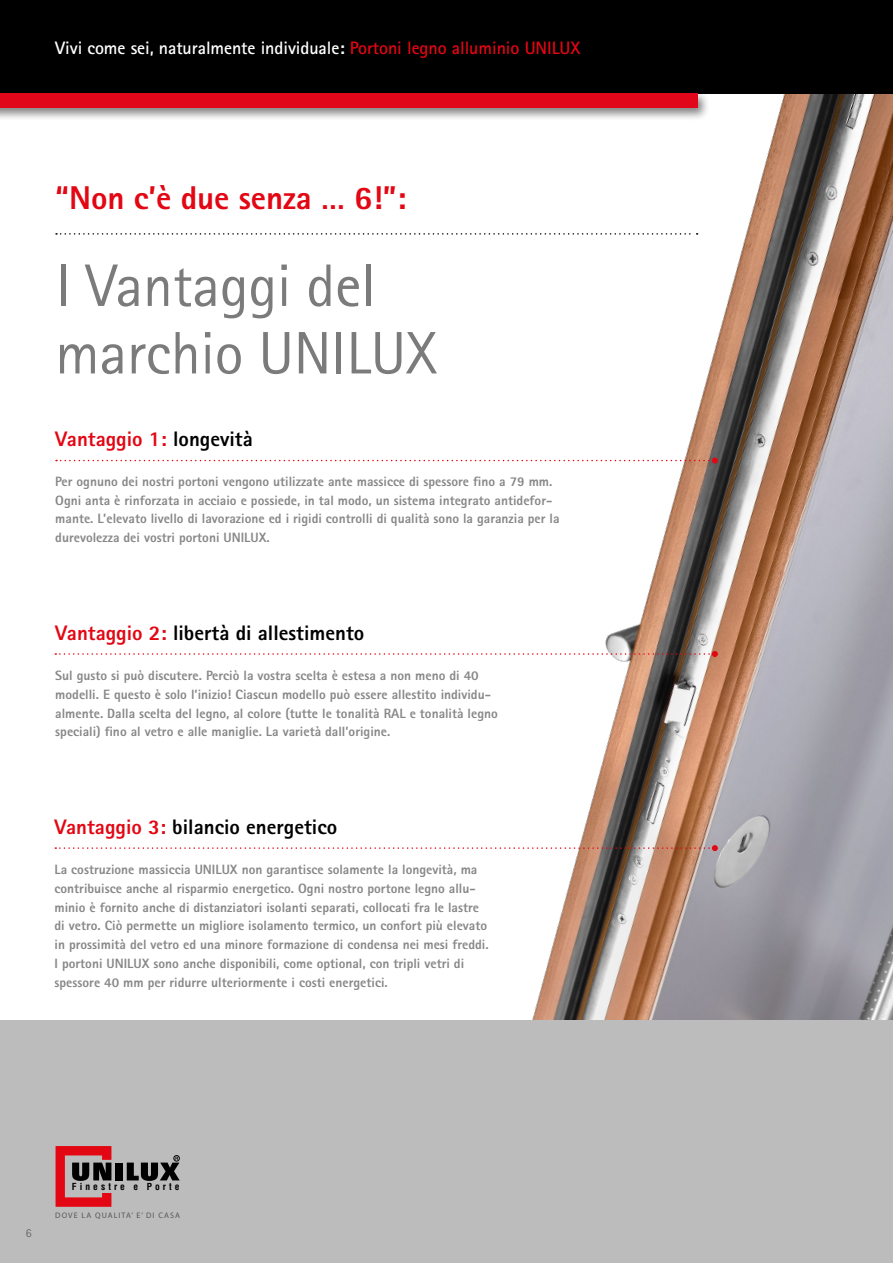
<style>
.page{position:relative;width:893px;height:1263px;background:#fff}
.page>*{position:absolute;margin:0;border:0;box-sizing:border-box;transform-origin:0 0}
.t1{font:60px/67.5px "AT Rotis Sans Serif";letter-spacing:-.005em;color:#7c7b7b}
.t2{font:800 33px "AT Rotis Sans Serif";letter-spacing:-.005em;color:#e30613}
.t3{font:800 21px "AT Rotis Sans Serif";color:#000}
.t4{font:800 21px "AT Rotis Sans Serif";color:#e30613}
.t5{font:700 18px "AT Rotis Sans Serif";letter-spacing:-.005em;color:#fff}
.t6{font:800 13.5px/18.8px "AT Rotis Sans Serif";color:#878787}
.t7{font:300 12px "AT Rotis Sans Serif";color:#575756}
.t8{font:700 condensed 9.45px "Helvetica";letter-spacing:.325em;color:#000}
.t9{font:700 8.1px "Rotis Sans Serif";letter-spacing:.13em;color:#575756}
.s1{color:#e30613}
.s2{color:#000}
</style>
<div class="page">
<img style="left:532px;top:94px;width:361px;height:926px">
<div style="left:0;top:1020px;width:893px;height:243px;background:#bcbcbc"></div>
<svg style="left:56px;top:457px;width:662px;height:6px"></svg>
<svg style="left:55px;top:845px;width:663px;height:6px"></svg>
<svg style="left:56px;top:233px;width:642px;height:2px"></svg>
<svg style="left:55px;top:651px;width:663px;height:6px"></svg>
<div style="left:0;top:0;width:893px;height:94px;background:#000"></div>
<div style="left:0;top:90px;width:710px;height:31px;background:#000;opacity:.5"></div>
<div style="left:0;top:94px;width:697px;height:14px;background:#e2061b"></div>
<svg style="left:56px;top:1146px;width:55px;height:61px"></svg>
<div style="left:116px;top:1162px;width:7px;height:18px;background:#000"></div>
<svg style="left:127px;top:1155px;width:53px;height:26px"></svg>
<h3 class="t5" style="left:55px;top:36px;width:527px">Vivi come sei, naturalmente individuale: <span class="s1">Portoni legno alluminio UNILUX</span></h3>
<h2 class="t2" style="left:55px;top:176px;width:353px">“Non c’è due senza … 6!”:</h2>
<h1 class="t1" style="left:55px;top:251px;width:383px">I Vantaggi del marchio UNILUX</h1>
<h3 class="t4" style="left:55px;top:425px;width:199px">Vantaggio 1: <span class="s2">longevità</span></h3>
<p class="t6" style="left:55px;top:472px;width:506px">Per ognuno dei nostri portoni vengono utilizzate ante massicce di spessore fino a 79 mm.<br>Ogni anta è rinforzata in acciaio e possiede, in tal modo, un sistema integrato antidefor&shy;mante. L’elevato livello di lavorazione ed i rigidi controlli di qualità sono la garanzia per la durevolezza dei vostri portoni UNILUX.</p>
<h3 class="t3" style="left:55px;top:619px;width:311px"><span class="s1">Vantaggio 2:</span> libertà di allestimento</h3>
<p class="t6" style="left:55px;top:666px;width:444px">Sul gusto si può discutere. Perciò la vostra scelta è estesa a non meno di 40 modelli. E questo è solo l’inizio! Ciascun modello può essere allestito individu&shy;almente. Dalla scelta del legno, al colore (tutte le tonalità RAL e tonalità legno speciali) fino al vetro e alle maniglie. La varietà dall’origine.</p>
<h3 class="t3" style="left:55px;top:814px;width:284px"><span class="s1">Vantaggio 3:</span> bilancio energetico</h3>
<p class="t6" style="left:55px;top:860px;width:436px">La costruzione massiccia UNILUX non garantisce solamente la longevità, ma contribuisce anche al risparmio energetico. Ogni nostro portone legno allu&shy;minio è fornito anche di distanziatori isolanti separati, collocati fra le lastre di vetro. Ciò permette un migliore isolamento termico, un confort più elevato in prossimità del vetro ed una minore formazione di condensa nei mesi freddi.<br>I portoni UNILUX sono anche disponibili, come optional, con tripli vetri di spessore 40 mm per ridurre ulteriormente i costi energetici.</p>
<p class="t7" style="left:26px;top:1226px;width:7px">6</p>
<p class="t8" style="left:72px;top:1181px;width:109px">Finestre e Porte</p>
<p class="t9" style="left:55px;top:1210px;width:126px">DOVE LA QUALITA’ E’ DI CASA</p>
</div>
